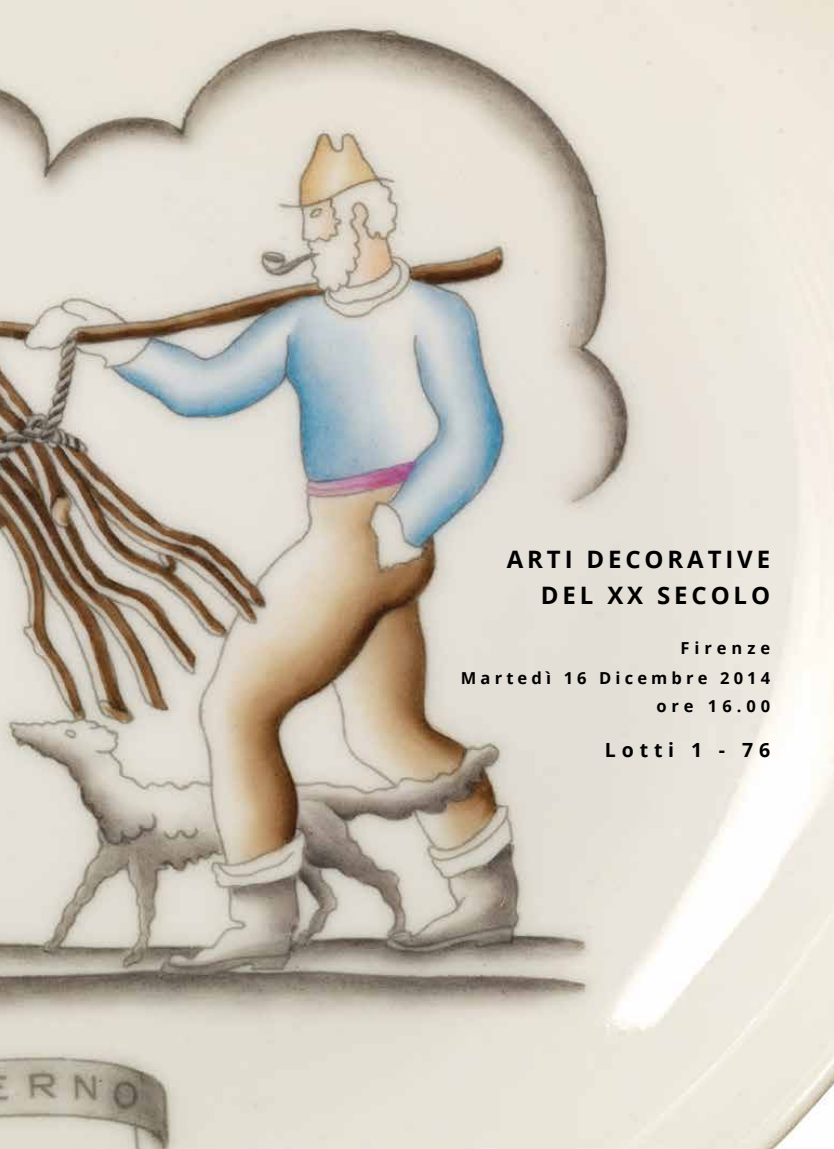
<style>
.page{position:relative;width:834px;height:1149px;background:#fff}
.page>*{position:absolute;margin:0;border:0;box-sizing:border-box;transform-origin:0 0}
.t1{font:700 24px/36px "Open Sans";letter-spacing:.16em;color:#000;text-align:right}
.t2{font:700 19.5px "Open Sans";letter-spacing:.3em;color:#000}
.t3{font:700 16.5px/30px "Open Sans";letter-spacing:.25em;color:#000;text-align:right}
</style>
<div class="page">
<img style="left:0;top:0;width:833px;height:1148px">
<h1 class="t1" style="left:506px;top:541px;width:265px">ARTI DECORATIVE<br>DEL XX SECOLO</h1>
<p class="t3" style="left:461px;top:632px;width:311px">Firenze<br>Martedì 16 Dicembre 2014</p>
<p class="t3" style="left:656px;top:690px;width:115px">ore 16.00</p>
<p class="t2" style="left:604px;top:735px;width:167px">Lotti 1 - 76</p>
</div>
